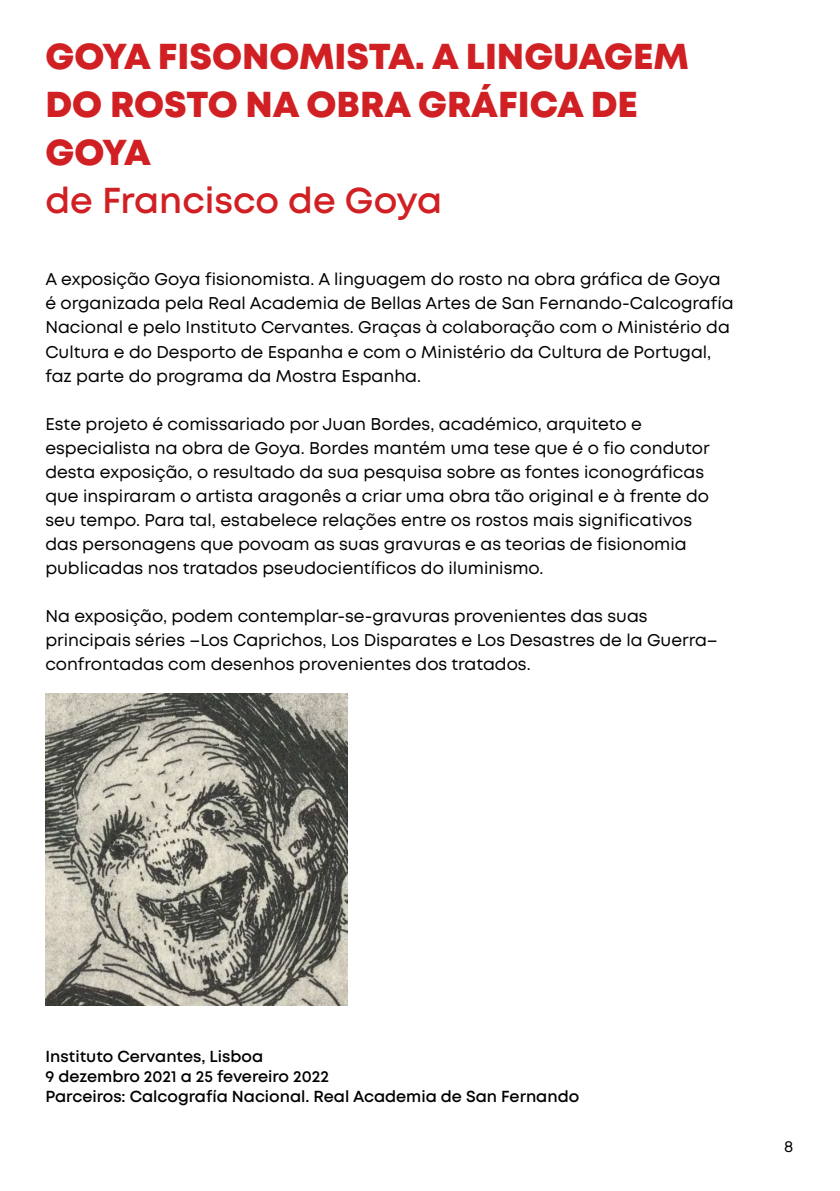
<style>
.page{position:relative;width:840px;height:1191px;background:#fff}
.page>*{position:absolute;margin:0;border:0;box-sizing:border-box;transform-origin:0 0}
.t1{font:800 36px/48px "Mont";color:#d12023}
.t2{font:600 36px "Mont";color:#d12023}
.t3{font:17px/24px "Mont";color:#000}
.t4{font:600 16px/20px "Mont";color:#000}
.t5{font:16px "Mont";color:#000}
</style>
<div class="page">
<img style="left:45px;top:693px;width:302px;height:312px">
<h1 class="t1" style="left:45px;top:33px;width:644px">GOYA FISONOMISTA. A LINGUAGEM<br>DO ROSTO NA OBRA GRÁFICA DE<br>GOYA</h1>
<h1 class="t2" style="left:45px;top:177px;width:398px">de Francisco de Goya</h1>
<p class="t3" style="left:45px;top:268px;width:689px">A exposição Goya fisionomista. A linguagem do rosto na obra gráfica de Goya é organizada pela Real Academia de Bellas Artes de San Fernando-Calcografía Nacional e pelo Instituto Cervantes. Graças à colaboração com o Ministério da Cultura e do Desporto de Espanha e com o Ministério da Cultura de Portugal, faz parte do programa da Mostra Espanha.</p>
<p class="t3" style="left:45px;top:412px;width:665px">Este projeto é comissariado por Juan Bordes, académico, arquiteto e especialista na obra de Goya. Bordes mantém uma tese que é o fio condutor desta exposição, o resultado da sua pesquisa sobre as fontes iconográficas que inspiraram o artista aragonês a criar uma obra tão original e à frente do seu tempo. Para tal, estabelece relações entre os rostos mais significativos das personagens que povoam as suas gravuras e as teorias de fisionomia publicadas nos tratados pseudocientíficos do iluminismo.</p>
<p class="t3" style="left:45px;top:604px;width:673px">Na exposição, podem contemplar-se-gravuras provenientes das suas principais séries –Los Caprichos, Los Disparates e Los Desastres de la Guerra– confrontadas com desenhos provenientes dos tratados.</p>
<p class="t4" style="left:45px;top:1046px;width:535px">Instituto Cervantes, Lisboa<br>9 dezembro 2021 a 25 fevereiro 2022<br>Parceiros: Calcografía Nacional. Real Academia de San Fernando</p>
<p class="t5" style="left:783px;top:1136px;width:11px">8</p>
</div>
